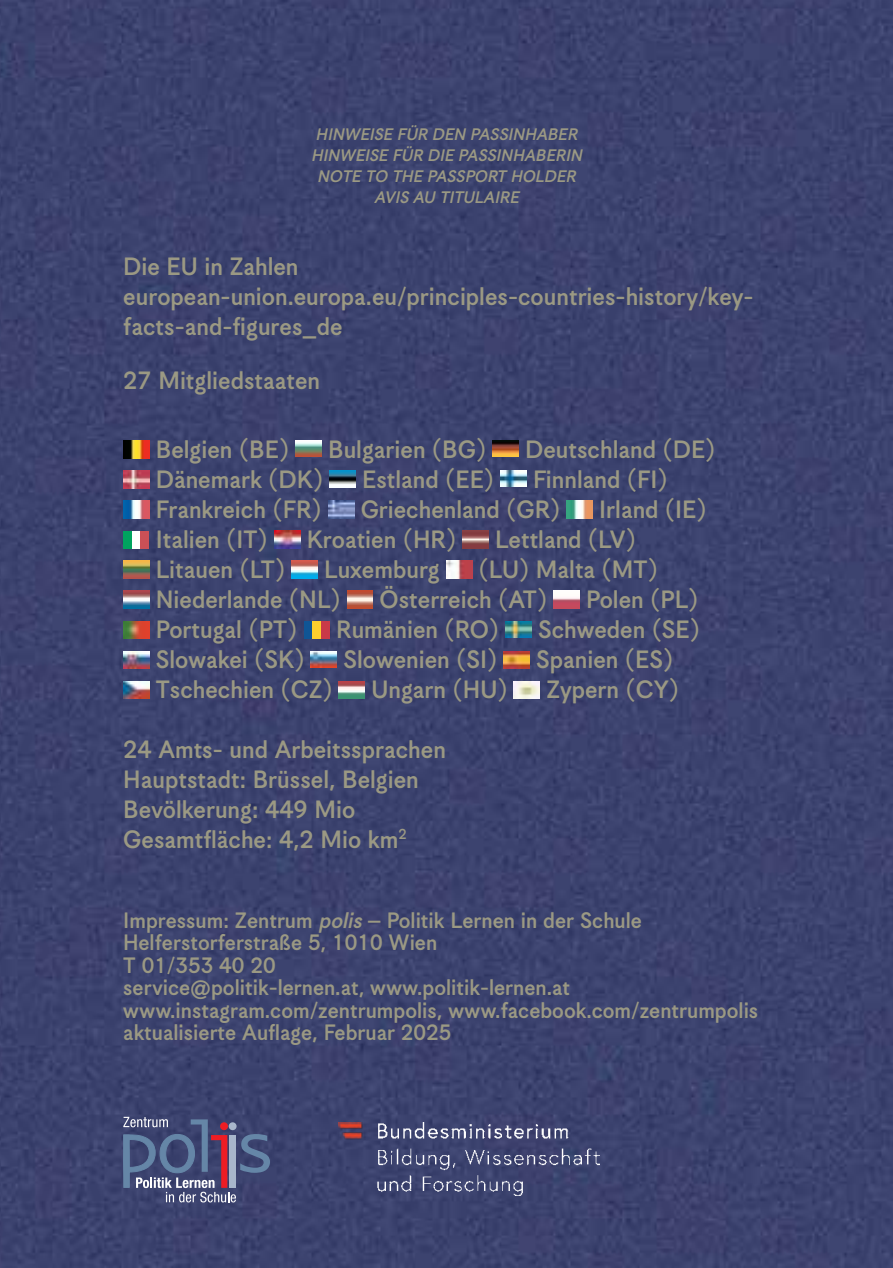
<style>
.page{position:relative;width:893px;height:1268px;background:#fff}
.page>*{position:absolute;margin:0;border:0;box-sizing:border-box;transform-origin:0 0}
.t1{font:27px/30px "Korpus Grotesk D";color:#9b9983}
.t2{font:24px/22.5px "Korpus Grotesk D";color:#9b9983}
.t3{font:italic 18px/21px "Korpus Grotesk D";color:#9b9983;text-align:center}
.s1{font-style:italic}
</style>
<div class="page">
<div style="left:0;top:0;width:893px;height:1267px;background:#3c426e"></div>
<img style="left:123px;top:441px;width:26px;height:17px">
<img style="left:296px;top:441px;width:25px;height:15px">
<img style="left:493px;top:441px;width:25px;height:15px">
<img style="left:123px;top:471px;width:26px;height:17px">
<img style="left:330px;top:471px;width:25px;height:16px">
<img style="left:501px;top:471px;width:25px;height:15px">
<img style="left:123px;top:501px;width:26px;height:17px">
<img style="left:328px;top:501px;width:26px;height:17px">
<img style="left:567px;top:501px;width:26px;height:17px">
<div style="left:123px;top:531px;width:9px;height:17px;background:#00a35f"></div>
<div style="left:132px;top:531px;width:9px;height:17px;background:#fff"></div>
<div style="left:141px;top:531px;width:8px;height:17px;background:#cb5056"></div>
<img style="left:274px;top:531px;width:26px;height:17px">
<img style="left:463px;top:531px;width:25px;height:17px">
<img style="left:123px;top:561px;width:26px;height:17px">
<img style="left:292px;top:561px;width:25px;height:17px">
<img style="left:446px;top:561px;width:26px;height:17px">
<img style="left:123px;top:591px;width:26px;height:17px">
<img style="left:347px;top:591px;width:26px;height:17px">
<img style="left:554px;top:591px;width:25px;height:17px">
<img style="left:123px;top:621px;width:26px;height:17px">
<div style="left:304px;top:621px;width:8px;height:17px;background:#105595"></div>
<div style="left:312px;top:621px;width:9px;height:17px;background:#fccf2d"></div>
<div style="left:321px;top:621px;width:9px;height:17px;background:#c93a48"></div>
<img style="left:506px;top:621px;width:25px;height:16px">
<img style="left:123px;top:651px;width:26px;height:17px">
<img style="left:311px;top:651px;width:26px;height:16px">
<img style="left:504px;top:651px;width:25px;height:17px">
<img style="left:123px;top:681px;width:26px;height:17px">
<img style="left:339px;top:681px;width:26px;height:17px">
<img style="left:514px;top:681px;width:26px;height:17px">
<svg style="left:123px;top:1116px;width:147px;height:86px"></svg>
<img style="left:338px;top:1121px;width:262px;height:74px">
<p class="t3" style="left:311px;top:123px;width:276px">HINWEISE FÜR DEN PASSINHABER<br>HINWEISE FÜR DIE PASSINHABERIN<br>NOTE TO THE PASSPORT HOLDER<br>AVIS AU TITULAIRE</p>
<p class="t1" style="left:123px;top:251px;width:632px">Die EU in Zahlen european-union.europa.eu/principles-countries-history/key&shy;facts-and-figures_de</p>
<p class="t1" style="left:123px;top:365px;width:198px">27 Mitgliedstaaten</p>
<p class="t1" style="left:156px;top:434px;width:135px">Belgien (BE)</p>
<p class="t1" style="left:328px;top:434px;width:159px">Bulgarien (BG)</p>
<p class="t1" style="left:525px;top:434px;width:192px">Deutschland (DE)</p>
<p class="t1" style="left:156px;top:464px;width:169px">Dänemark (DK)</p>
<p class="t1" style="left:362px;top:464px;width:133px">Estland (EE)</p>
<p class="t1" style="left:533px;top:464px;width:136px">Finnland (FI)</p>
<p class="t1" style="left:156px;top:494px;width:167px">Frankreich (FR)</p>
<p class="t1" style="left:361px;top:494px;width:201px">Griechenland (GR)</p>
<p class="t1" style="left:599px;top:494px;width:109px">Irland (IE)</p>
<p class="t1" style="left:156px;top:524px;width:113px">Italien (IT)</p>
<p class="t1" style="left:307px;top:524px;width:151px">Kroatien (HR)</p>
<p class="t1" style="left:495px;top:524px;width:142px">Lettland (LV)</p>
<p class="t1" style="left:156px;top:554px;width:131px">Litauen (LT)</p>
<p class="t1" style="left:324px;top:554px;width:117px">Luxemburg</p>
<p class="t1" style="left:479px;top:554px;width:180px">(LU) Malta (MT)</p>
<p class="t1" style="left:156px;top:584px;width:186px">Niederlande (NL)</p>
<p class="t1" style="left:380px;top:584px;width:169px">Österreich (AT)</p>
<p class="t1" style="left:586px;top:584px;width:114px">Polen (PL)</p>
<p class="t1" style="left:156px;top:614px;width:143px">Portugal (PT)</p>
<p class="t1" style="left:336px;top:614px;width:164px">Rumänien (RO)</p>
<p class="t1" style="left:538px;top:614px;width:163px">Schweden (SE)</p>
<p class="t1" style="left:156px;top:644px;width:150px">Slowakei (SK)</p>
<p class="t1" style="left:343px;top:644px;width:155px">Slowenien (SI)</p>
<p class="t1" style="left:536px;top:644px;width:138px">Spanien (ES)</p>
<p class="t1" style="left:156px;top:674px;width:178px">Tschechien (CZ)</p>
<p class="t1" style="left:371px;top:674px;width:137px">Ungarn (HU)</p>
<p class="t1" style="left:546px;top:674px;width:134px">Zypern (CY)</p>
<p class="t1" style="left:123px;top:734px;width:324px">24 Amts- und Arbeitssprachen<br>Hauptstadt: Brüssel, Belgien<br>Bevölkerung: 449 Mio<br>Gesamtfläche: 4,2 Mio km<sup>2</sup></p>
<p class="t2" style="left:123px;top:908px;width:636px">Impressum: Zentrum <span class="s1">polis</span>– Politik Lernen in der Schule Helferstorferstraße 5, 1010 Wien<br>T 01/353 40 20<br>service@politik-lernen.at, www.politik-lernen.at www.instagram.com/zentrumpolis, www.facebook.com/zentrumpolis aktualisierte Auflage, Februar 2025</p>
</div>
